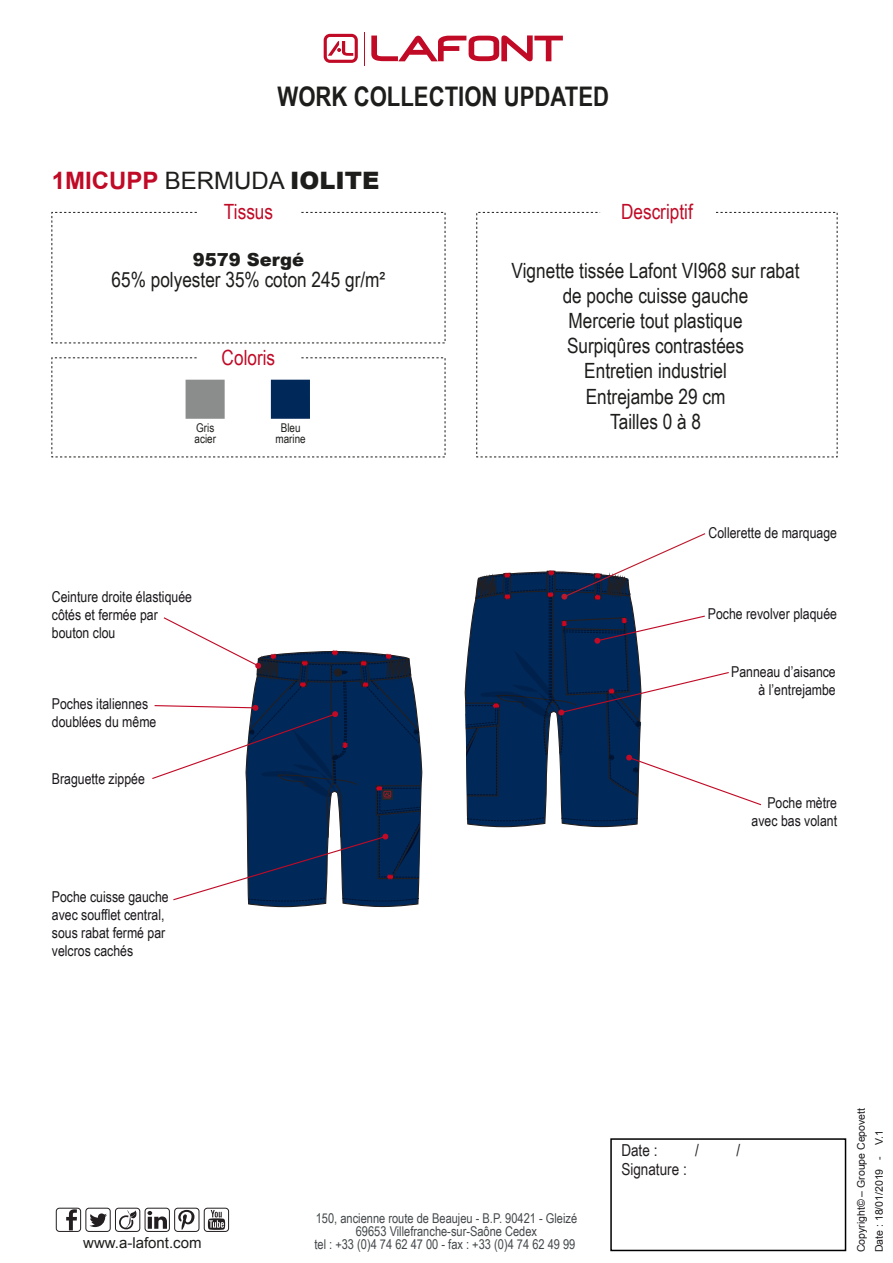
<style>
.page{position:relative;width:893px;height:1263px;background:#fff}
.page>*{position:absolute;margin:0;border:0;box-sizing:border-box;transform-origin:0 0}
.t1{font:700 27px "Arial Narrow";color:#1d1d1b}
.t2{font:700 24px "Arial";color:#c00a26}
.t3{font:21px/25.2px "Arial Narrow";color:#1d1d1b;text-align:center}
.t4{font:21px "Arial Narrow";color:#c00a26}
.t5{font:900 18px "Arial";color:#1d1d1b}
.t6{font:16.5px "Arial Narrow";color:#231f20}
.t7{font:15px/18px "Arial Narrow";color:#1a171b}
.t8{font:15px "Arial";color:#1d1d1b}
.t9{font:13.5px/13.2px "Arial Narrow";color:#43484a;text-align:center}
.t10{font:12px/11.1px "Arial Narrow";color:#1d1d1b}
.t11{font:10.5px "Arial";color:#1a171b}
.s1{font-weight:400;color:#1d1d1b}
.s2{font-weight:900;color:#1d1d1b}
</style>
<div class="page">
<div style="left:610px;top:1138px;width:236px;height:113px;border:2px solid #000"></div>
<svg style="left:371px;top:35px;width:192px;height:26px"></svg>
<hr style="left:364px;top:33px;width:1px;height:33px;background:#c00a26">
<svg style="left:324px;top:34px;width:34px;height:29px"></svg>
<svg style="left:51px;top:212px;width:395px;height:132px"></svg>
<svg style="left:476px;top:212px;width:362px;height:246px"></svg>
<div style="left:86px;top:1208px;width:25px;height:24px;border:1px solid #231f20;border-radius:3px"></div>
<svg style="left:89px;top:1213px;width:18px;height:14px"></svg>
<div style="left:115px;top:1208px;width:25px;height:24px;border:1px solid #231f20;border-radius:3px"></div>
<svg style="left:119px;top:1210px;width:18px;height:19px"></svg>
<div style="left:204px;top:1208px;width:25px;height:24px;border:1px solid #231f20;border-radius:3px"></div>
<svg style="left:208px;top:1210px;width:17px;height:20px"></svg>
<div style="left:145px;top:1208px;width:25px;height:24px;border:1px solid #231f20;border-radius:3px"></div>
<svg style="left:147px;top:1211px;width:20px;height:18px"></svg>
<div style="left:174px;top:1208px;width:25px;height:24px;border:1px solid #231f20;border-radius:3px"></div>
<svg style="left:178px;top:1210px;width:16px;height:20px"></svg>
<div style="left:56px;top:1208px;width:25px;height:24px;border:1px solid #231f20;border-radius:3px"></div>
<svg style="left:66px;top:1209px;width:11px;height:21px"></svg>
<svg style="left:51px;top:357px;width:395px;height:101px"></svg>
<svg style="left:152px;top:617px;width:270px;height:290px"></svg>
<svg style="left:465px;top:533px;width:297px;height:294px"></svg>
<h1 class="t1" style="left:277px;top:76px;width:333px">WORK COLLECTION UPDATED</h1>
<h2 class="t2" style="left:52px;top:164px;width:329px">1MICUPP <span class="s1">BERMUDA</span> <span class="s2">IOLITE</span></h2>
<h3 class="t4" style="left:224px;top:197px;width:51px">Tissus</h3>
<h3 class="t4" style="left:621px;top:197px;width:73px">Descriptif</h3>
<p class="t5" style="left:193px;top:246px;width:113px">9579 Sergé</p>
<h3 class="t3" style="left:112px;top:266px;width:275px">65% polyester 35% coton 245 gr/m²</h3>
<h3 class="t4" style="left:222px;top:342px;width:55px">Coloris</h3>
<p class="t10" style="left:195px;top:422px;width:23px">Gris acier</p>
<p class="t10" style="left:276px;top:422px;width:32px;text-align:center">Bleu marine</p>
<p class="t7" style="left:52px;top:588px;width:142px">Ceinture droite élastiquée côtés et fermée par bouton clou</p>
<p class="t7" style="left:52px;top:694px;width:106px">Poches italiennes doublées du même</p>
<p class="t7" style="left:52px;top:769px;width:94px">Braguette zippée</p>
<p class="t7" style="left:52px;top:887px;width:118px">Poche cuisse gauche avec soufflet central, sous rabat fermé par velcros cachés</p>
<h3 class="t3" style="left:512px;top:257px;width:289px">Vignette tissée Lafont VI968 sur rabat de poche cuisse gauche<br>Mercerie tout plastique<br>Surpiqûres contrastées<br>Entretien industriel<br>Entrejambe 29 cm<br>Tailles 0 à 8</h3>
<p class="t7" style="left:709px;top:523px;width:130px">Collerette de marquage</p>
<p class="t7" style="left:708px;top:604px;width:131px">Poche revolver plaquée</p>
<p class="t7" style="left:731px;top:662px;width:106px;text-align:right">Panneau d’aisance à l’entrejambe</p>
<p class="t7" style="left:752px;top:793px;width:87px;text-align:right">Poche mètre avec bas volant</p>
<p class="t8" style="left:83px;top:1233px;width:120px">www.a-lafont.com</p>
<p class="t9" style="left:314px;top:1211px;width:264px">150, ancienne route de Beaujeu - B.P. 90421 - Gleizé<br>69653 Villefranche-sur-Saône Cedex<br>tel : +33 (0)4 74 62 47 00 - fax : +33 (0)4 74 62 49 99</p>
<p class="t6" style="left:621px;top:1137px;width:38px">Date :</p>
<p class="t6" style="left:695px;top:1137px;width:5px">/</p>
<p class="t6" style="left:736px;top:1137px;width:5px">/</p>
<p class="t6" style="left:621px;top:1157px;width:67px">Signature :</p>
<p class="t11" style="left:854px;top:1252px;width:146px;rotate:-90deg">Copyright© – Groupe Cepovett</p>
<p class="t11" style="left:872px;top:1252px;width:124px;rotate:-90deg">Date : 18/01/2019 - V.1</p>
</div>
